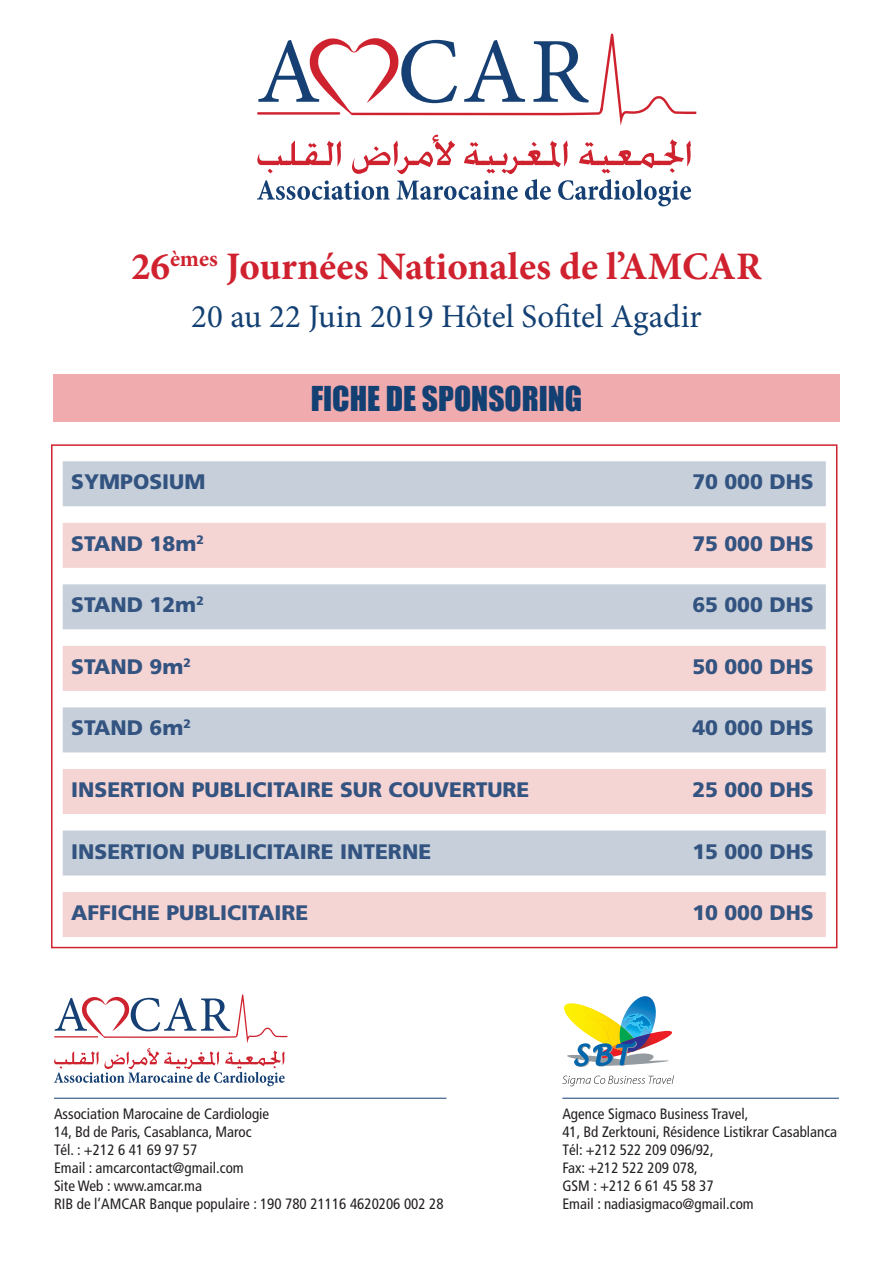
<style>
.page{position:relative;width:893px;height:1263px;background:#fff}
.page>*{position:absolute;margin:0;border:0;box-sizing:border-box;transform-origin:0 0}
.t1{font:700 39px "Minion Pro";color:#d0212f}
.t2{font:33px "Minion Pro";color:#134073}
.t3{font:31.5px "Impact";color:#134073}
.t4{font:900 21px "Frutiger";color:#335380}
.t5{font:condensed 15px/18px "Frutiger";color:#231f20}
</style>
<div class="page">
<svg style="left:257px;top:135px;width:434px;height:71px"></svg>
<svg style="left:258px;top:34px;width:438px;height:92px"></svg>
<svg style="left:54px;top:994px;width:233px;height:92px"></svg>
<div style="left:53px;top:375px;width:787px;height:47px;background:#efabae"></div>
<div style="left:63px;top:461px;width:763px;height:45px;background:#c7d0da"></div>
<div style="left:63px;top:523px;width:763px;height:45px;background:#f5d4d4"></div>
<div style="left:63px;top:584px;width:763px;height:45px;background:#c7d0da"></div>
<div style="left:63px;top:646px;width:763px;height:45px;background:#f5d4d4"></div>
<div style="left:63px;top:707px;width:763px;height:45px;background:#c7d0da"></div>
<div style="left:63px;top:769px;width:763px;height:45px;background:#f5d4d4"></div>
<div style="left:63px;top:830px;width:763px;height:45px;background:#c7d0da"></div>
<div style="left:63px;top:892px;width:763px;height:45px;background:#f5d4d4"></div>
<svg style="left:562px;top:1075px;width:112px;height:11px"></svg>
<img style="left:564px;top:996px;width:109px;height:71px">
<hr style="left:54px;top:1098px;width:392px;height:1px;background:#134073">
<hr style="left:562px;top:1098px;width:277px;height:1px;background:#134073">
<h1 class="t1" style="left:131px;top:239px;width:632px">26<sup>èmes</sup> Journées Nationales de l’AMCAR</h1>
<h2 class="t2" style="left:191px;top:294px;width:512px">20 au 22 Juin 2019 Hôtel Sofitel Agadir</h2>
<h3 class="t3" style="left:311px;top:374px;width:273px">FICHE DE SPONSORING</h3>
<h3 class="t4" style="left:71px;top:469px;width:136px">SYMPOSIUM</h3>
<h3 class="t4" style="left:692px;top:469px;width:123px">70 000 DHS</h3>
<h3 class="t4" style="left:71px;top:531px;width:134px">STAND 18m<sup>2</sup></h3>
<h3 class="t4" style="left:692px;top:531px;width:123px">75 000 DHS</h3>
<h3 class="t4" style="left:71px;top:592px;width:134px">STAND 12m<sup>2</sup></h3>
<h3 class="t4" style="left:692px;top:592px;width:123px">65 000 DHS</h3>
<h3 class="t4" style="left:71px;top:654px;width:121px">STAND 9m<sup>2</sup></h3>
<h3 class="t4" style="left:692px;top:654px;width:123px">50 000 DHS</h3>
<h3 class="t4" style="left:71px;top:715px;width:121px">STAND 6m<sup>2</sup></h3>
<h3 class="t4" style="left:692px;top:715px;width:123px">40 000 DHS</h3>
<h3 class="t4" style="left:71px;top:777px;width:460px">INSERTION PUBLICITAIRE SUR COUVERTURE</h3>
<h3 class="t4" style="left:692px;top:777px;width:123px">25 000 DHS</h3>
<h3 class="t4" style="left:71px;top:838px;width:361px">INSERTION PUBLICITAIRE INTERNE</h3>
<h3 class="t4" style="left:692px;top:838px;width:123px">15 000 DHS</h3>
<h3 class="t4" style="left:71px;top:900px;width:239px">AFFICHE PUBLICITAIRE</h3>
<h3 class="t4" style="left:692px;top:900px;width:123px">10 000 DHS</h3>
<p class="t5" style="left:54px;top:1105px;width:391px">Association Marocaine de Cardiologie<br>14, Bd de Paris, Casablanca, Maroc<br>Tél. : +212 6 41 69 97 57<br>Email : amcarcontact@gmail.com<br>Site Web : www.amcar.ma<br>RIB de l’AMCAR Banque populaire : 190 780 21116 4620206 002 28</p>
<p class="t5" style="left:562px;top:1105px;width:276px">Agence Sigmaco Business Travel,<br>41, Bd Zerktouni, Résidence Listikrar Casablanca<br>Tél: +212 522 209 096/92,<br>Fax: +212 522 209 078,<br>GSM : +212 6 61 45 58 37<br>Email : nadiasigmaco@gmail.com</p>
</div>
